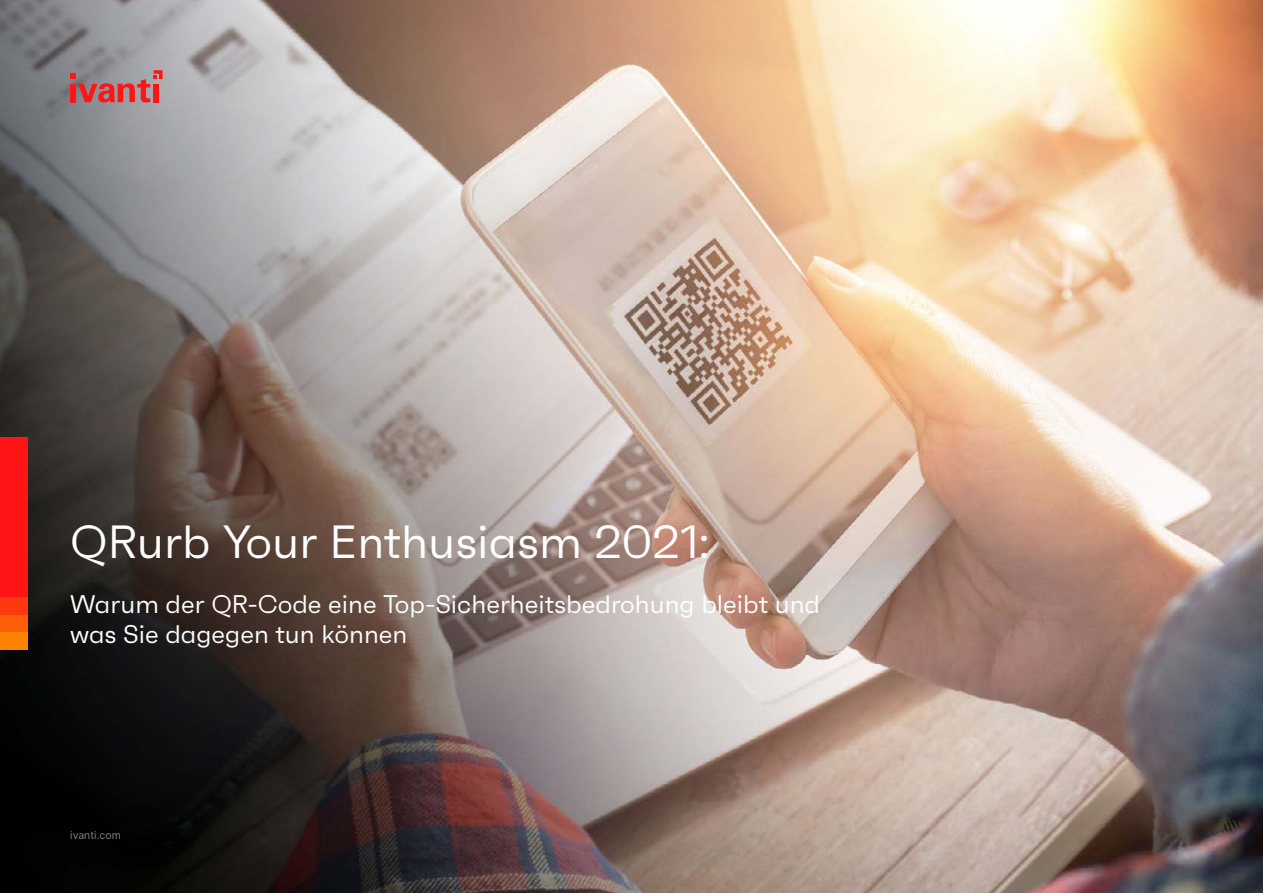
<style>
.page{position:relative;width:1263px;height:893px;background:#fff}
.page>*{position:absolute;margin:0;border:0;box-sizing:border-box;transform-origin:0 0}
.t1{font:46.5px "Faktum";color:#fff}
.t2{font:25.5px/30.6px "Faktum";color:#fff}
.t3{font:10.5px "Inter";color:#848182}
</style>
<div class="page">
<img style="left:0;top:0;width:1263px;height:893px">
<svg style="left:70px;top:70px;width:93px;height:33px;background:#bb676a"></svg>
<div style="left:0;top:437px;width:27px;height:211px;background:#ff1515"></div>
<div style="left:0;top:632px;width:27px;height:17px;background:#ff8303"></div>
<div style="left:0;top:615px;width:27px;height:17px;background:#ff5e09"></div>
<div style="left:0;top:598px;width:27px;height:17px;background:#ff390f"></div>
<h1 class="t1" style="left:70px;top:514px;width:641px">QRurb Your Enthusiasm 2021:</h1>
<p class="t2" style="left:70px;top:588px;width:751px">Warum der QR-Code eine Top-Sicherheitsbedrohung bleibt und was Sie dagegen tun können</p>
<p class="t3" style="left:70px;top:828px;width:52px">ivanti.com</p>
</div>
